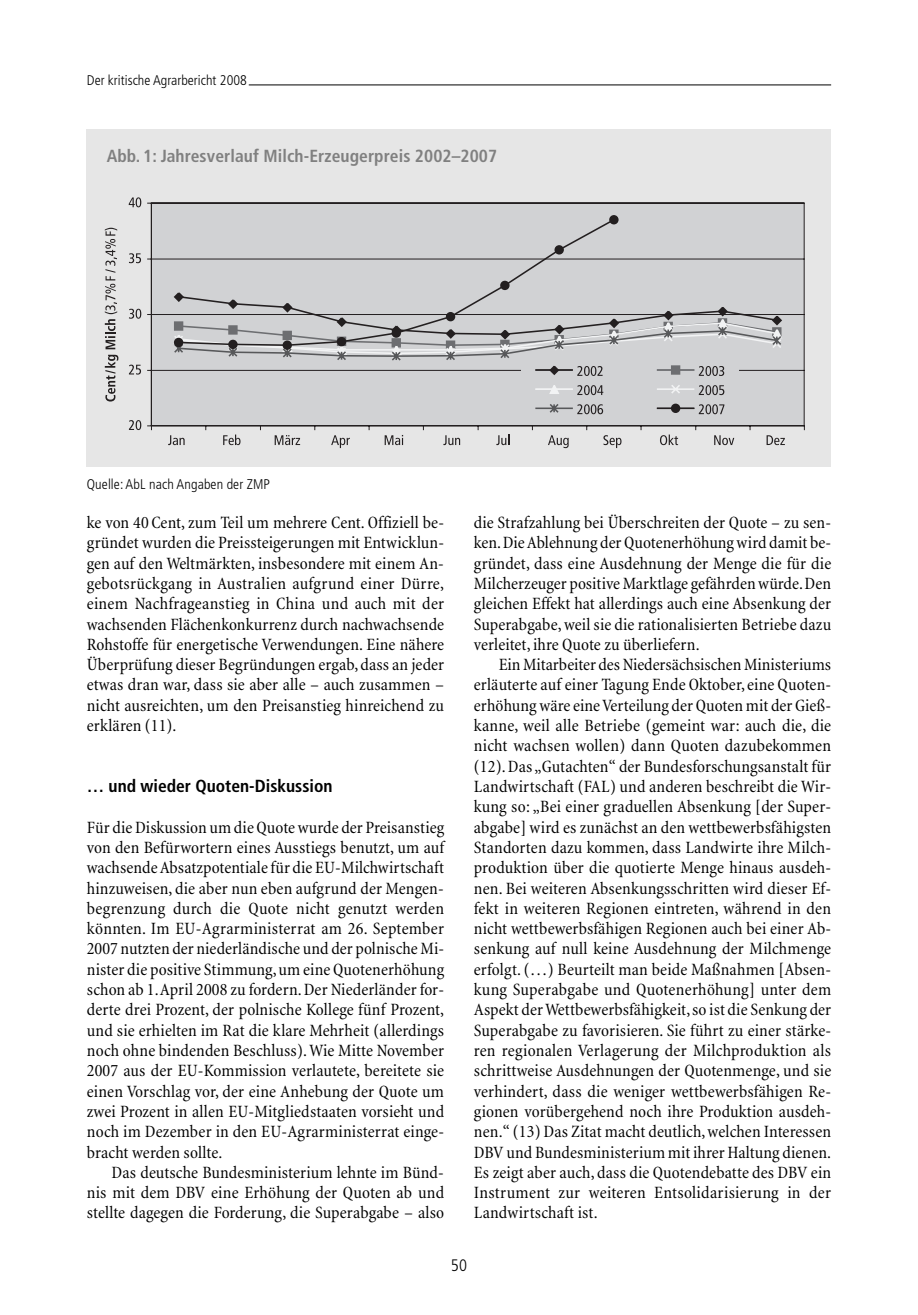
<style>
.page{position:relative;width:918px;height:1315px;background:#fff}
.page>*{position:absolute;margin:0;border:0;box-sizing:border-box;transform-origin:0 0}
.t1{font:condensed 17.5px/20.3px "Minion";letter-spacing:.005em;color:#000;text-align:justify}
.t2{font:700 condensed 17.5px "Frutiger";letter-spacing:.005em;color:#808080}
.t3{font:700 condensed 17.5px "Frutiger";color:#000}
.t4{font:300 condensed 16.62px "Frutiger";color:#000}
.t5{font:300 condensed 14px "Frutiger";letter-spacing:.005em;color:#000}
</style>
<div class="page">
<hr style="left:249px;top:85px;width:582px;height:1px;background:#000">
<div style="left:87px;top:129px;width:744px;height:338px;background:#e6e6e6"></div>
<svg style="left:147px;top:202px;width:657px;height:228px"></svg>
<svg style="left:129px;top:420px;width:12px;height:10px"></svg>
<svg style="left:129px;top:365px;width:12px;height:9px"></svg>
<svg style="left:129px;top:309px;width:12px;height:10px"></svg>
<svg style="left:129px;top:253px;width:12px;height:10px"></svg>
<svg style="left:129px;top:197px;width:12px;height:10px"></svg>
<svg style="left:168px;top:435px;width:17px;height:10px"></svg>
<svg style="left:223px;top:434px;width:17px;height:11px"></svg>
<svg style="left:275px;top:435px;width:25px;height:10px"></svg>
<svg style="left:331px;top:435px;width:19px;height:13px"></svg>
<svg style="left:385px;top:435px;width:18px;height:10px"></svg>
<svg style="left:443px;top:435px;width:17px;height:10px"></svg>
<svg style="left:496px;top:434px;width:13px;height:11px"></svg>
<svg style="left:548px;top:435px;width:21px;height:13px"></svg>
<svg style="left:603px;top:435px;width:18px;height:13px"></svg>
<svg style="left:660px;top:434px;width:18px;height:11px"></svg>
<svg style="left:714px;top:435px;width:20px;height:10px"></svg>
<svg style="left:766px;top:435px;width:19px;height:10px"></svg>
<svg style="left:105px;top:355px;width:13px;height:46px"></svg>
<svg style="left:105px;top:228px;width:12px;height:121px"></svg>
<div style="left:177px;top:218px;width:439px;height:72px;background:#d1d2d4"></div>
<div style="left:501px;top:281px;width:8px;height:8px;background:#231f20;border-radius:50%"></div>
<div style="left:500px;top:281px;width:9px;height:9px;border:2px solid #231f20;border-radius:50%"></div>
<div style="left:555px;top:246px;width:8px;height:8px;background:#231f20;border-radius:50%"></div>
<div style="left:554px;top:245px;width:10px;height:9px;border:2px solid #231f20;border-radius:50%"></div>
<div style="left:610px;top:216px;width:8px;height:8px;background:#231f20;border-radius:50%"></div>
<div style="left:609px;top:215px;width:9px;height:9px;border:2px solid #231f20;border-radius:50%"></div>
<div style="left:522px;top:360px;width:217px;height:59px;background:#d1d2d4"></div>
<svg style="left:172px;top:290px;width:612px;height:86px"></svg>
<hr style="left:535px;top:388px;width:38px;height:2px;background:#f2f3f4">
<svg style="left:549px;top:385px;width:10px;height:9px"></svg>
<svg style="left:577px;top:385px;width:26px;height:10px"></svg>
<svg style="left:657px;top:385px;width:67px;height:10px"></svg>
<svg style="left:535px;top:404px;width:68px;height:10px"></svg>
<hr style="left:657px;top:407px;width:37px;height:2px;background:#231f20">
<div style="left:672px;top:404px;width:7px;height:8px;background:#231f20;border-radius:50%"></div>
<div style="left:671px;top:403px;width:9px;height:10px;border:2px solid #231f20;border-radius:50%"></div>
<svg style="left:699px;top:404px;width:25px;height:10px"></svg>
<p class="t5" style="left:87px;top:75px;width:162px">Der kritische Agrarbericht 2008</p>
<p class="t2" style="left:107px;top:149px;width:392px">Abb. 1: Jahresverlauf Milch-Erzeugerpreis 2002–2007</p>
<p class="t5" style="left:87px;top:479px;width:185px">Quelle: AbL nach Angaben der ZMP</p>
<p class="t1" style="left:87px;top:514px;width:359px">ke von 40 Cent, zum Teil um mehrere Cent. Offiziell be&shy;gründet wurden die Preissteigerungen mit Entwicklun&shy;gen auf den Weltmärkten, insbesondere mit einem An&shy;gebotsrückgang in Australien aufgrund einer Dürre, einem Nachfrageanstieg in China und auch mit der wachsenden Flächenkonkurrenz durch nachwachsende Rohstoffe für energetische Verwendungen. Eine nähere Überprüfung dieser Begründungen ergab,dass an jeder etwas dran war, dass sie aber alle – auch zusammen – nicht ausreichten, um den Preisanstieg hinreichend zu erklären (11).</p>
<p class="t3" style="left:87px;top:779px;width:247px">… und wieder Quoten-Diskussion</p>
<p class="t1" style="left:87px;top:818px;width:359px">Für die Diskussion um die Quote wurde der Preisanstieg von den Befürwortern eines Ausstiegs benutzt, um auf wachsende Absatzpotentiale für die EU-Milchwirtschaft hinzuweisen, die aber nun eben aufgrund der Mengen&shy;begrenzung durch die Quote nicht genutzt werden könnten. Im EU-Agrarministerrat am 26. September 2007 nutzten der niederländische und der polnische Mi&shy;nister die positive Stimmung,um eine Quotenerhöhung schon ab 1.April 2008 zu fordern.Der Niederländer for&shy;derte drei Prozent, der polnische Kollege fünf Prozent, und sie erhielten im Rat die klare Mehrheit (allerdings noch ohne bindenden Beschluss).Wie Mitte November 2007 aus der EU-Kommission verlautete, bereitete sie einen Vorschlag vor, der eine Anhebung der Quote um zwei Prozent in allen EU-Mitgliedstaaten vorsieht und noch im Dezember in den EU-Agrarministerrat einge&shy;bracht werden sollte.</p>
<p class="t1" style="left:87px;top:1163px;width:359px;text-indent:25px">Das deutsche Bundesministerium lehnte im Bünd&shy;nis mit dem DBV eine Erhöhung der Quoten ab und stellte dagegen die Forderung, die Superabgabe – also</p>
<p class="t1" style="left:474px;top:514px;width:359px">die Strafzahlung bei Überschreiten der Quote – zu sen&shy;ken.Die Ablehnung der Quotenerhöhung wird damit be&shy;gründet, dass eine Ausdehnung der Menge die für die Milcherzeuger positive Marktlage gefährden würde.Den gleichen Effekt hat allerdings auch eine Absenkung der Superabgabe, weil sie die rationalisierten Betriebe dazu verleitet, ihre Quote zu überliefern.</p>
<p class="t1" style="left:474px;top:656px;width:359px;text-indent:25px">Ein Mitarbeiter des Niedersächsischen Ministeriums erläuterte auf einer Tagung Ende Oktober, eine Quoten&shy;erhöhung wäre eine Verteilung der Quoten mit der Gieß&shy;kanne, weil alle Betriebe (gemeint war: auch die, die nicht wachsen wollen) dann Quoten dazubekommen (12). Das „Gutachten“ der Bundesforschungsanstalt für Landwirtschaft (FAL) und anderen beschreibt die Wir&shy;kung so: „Bei einer graduellen Absenkung [der Super&shy;abgabe] wird es zunächst an den wettbewerbsfähigsten Standorten dazu kommen, dass Landwirte ihre Milch&shy;produktion über die quotierte Menge hinaus ausdeh&shy;nen. Bei weiteren Absenkungsschritten wird dieser Ef&shy;fekt in weiteren Regionen eintreten, während in den nicht wettbewerbsfähigen Regionen auch bei einer Ab&shy;senkung auf null keine Ausdehnung der Milchmenge erfolgt. (…) Beurteilt man beide Maßnahmen [Absen&shy;kung Superabgabe und Quotenerhöhung] unter dem Aspekt der Wettbewerbsfähigkeit,so ist die Senkung der Superabgabe zu favorisieren. Sie führt zu einer stärke&shy;ren regionalen Verlagerung der Milchproduktion als schrittweise Ausdehnungen der Quotenmenge, und sie verhindert, dass die weniger wettbewerbsfähigen Re&shy;gionen vorübergehend noch ihre Produktion ausdeh&shy;nen.“ (13) Das Zitat macht deutlich,welchen Interessen DBV und Bundesministerium mit ihrer Haltung dienen.<br>Es zeigt aber auch, dass die Quotendebatte des DBV ein Instrument zur weiteren Entsolidarisierung in der Landwirtschaft ist.</p>
<p class="t4" style="left:451px;top:1258px;width:18px">50</p>
</div>
